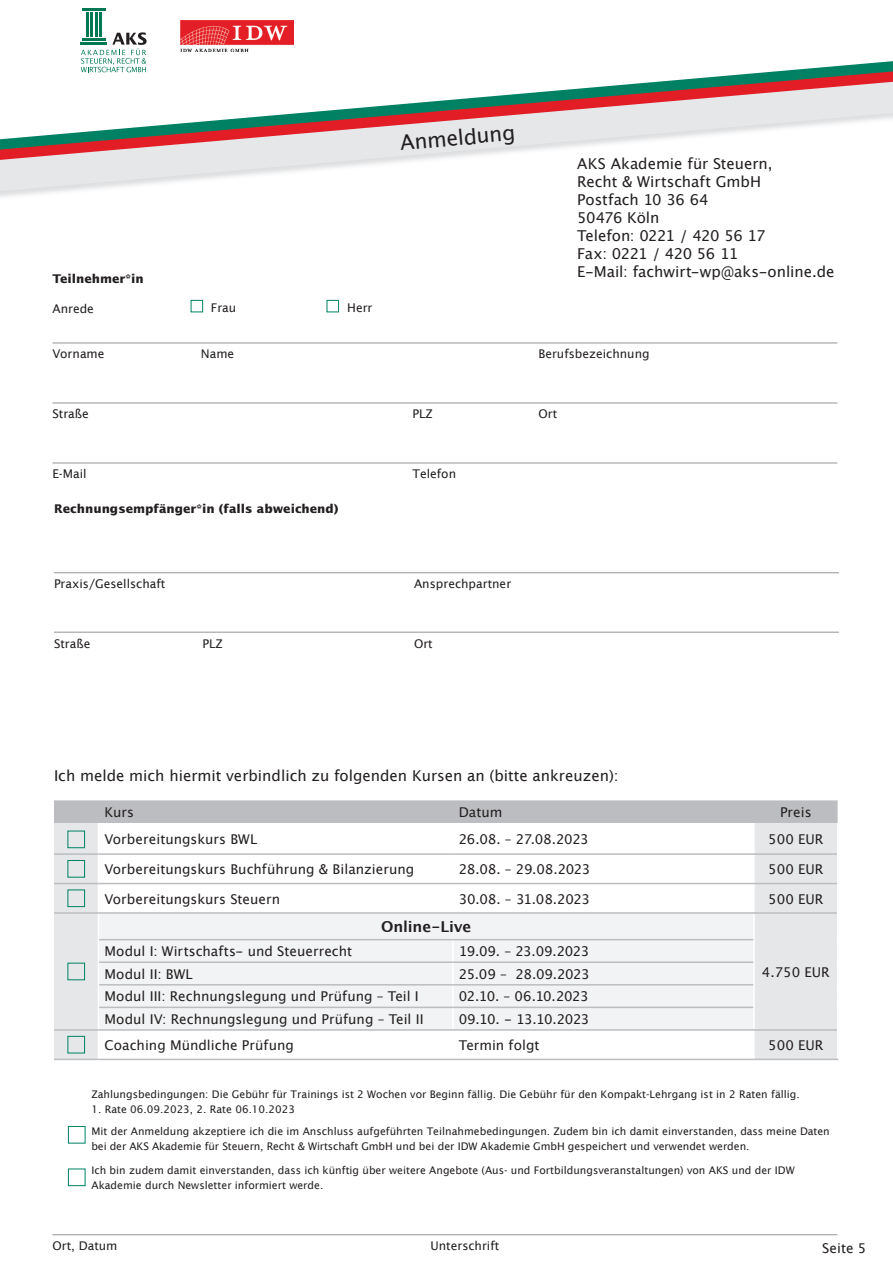
<style>
.page{position:relative;width:893px;height:1263px;background:#fff}
.page>*{position:absolute;margin:0;border:0;box-sizing:border-box;transform-origin:0 0}
.t1{font:21px "Lucida Grande";color:#231f20}
.t2{font:15px/18px "Lucida Grande";letter-spacing:-.005em;color:#231f20}
.t3{font:15px "Lucida Sans";color:#231f20}
.t4{font:700 15px "Lucida Grande";letter-spacing:-.005em;color:#231f20}
.t5{font:13.5px "Lucida Grande";color:#231f20}
.t6{font:13.5px "Lucida Grande";letter-spacing:-.035em;color:#231f20}
.t7{font:13.5px "Lucida Grande";letter-spacing:-.03em;color:#231f20}
.t8{font:12px "Lucida Sans";color:#231f20}
.t9{font:700 12px "Lucida Sans Std";color:#231f20}
.t10{font:10.5px/15px "Lucida Sans";color:#231f20}
.s1{font-family:"Lucida Sans Std";font-weight:700;font-size:30px;color:#008164}
</style>
<div class="page">
<svg style="left:80px;top:61px;width:813px;height:10px"></svg>
<svg style="left:82px;top:71px;width:811px;height:11px"></svg>
<svg style="left:0;top:82px;width:893px;height:109px"></svg>
<hr style="left:52px;top:343px;width:785px;height:1px;background:#939598">
<hr style="left:52px;top:403px;width:785px;height:1px;background:#939598">
<hr style="left:52px;top:463px;width:785px;height:1px;background:#939598">
<hr style="left:52px;top:1234px;width:785px;height:1px;background:#939598">
<hr style="left:54px;top:572px;width:785px;height:1px;background:#939598">
<hr style="left:54px;top:632px;width:785px;height:1px;background:#939598">
<div style="left:54px;top:800px;width:784px;height:23px;background:#bcbdc0"></div>
<svg style="left:54px;top:823px;width:783px;height:236px"></svg>
<div style="left:99px;top:914px;width:654px;height:115px;background:#f2f3f4"></div>
<hr style="left:98px;top:823px;width:1px;height:30px;background:#fff">
<hr style="left:452px;top:823px;width:2px;height:30px;background:#fff">
<hr style="left:753px;top:823px;width:2px;height:30px;background:#fff">
<hr style="left:452px;top:855px;width:2px;height:28px;background:#fff">
<hr style="left:753px;top:855px;width:2px;height:28px;background:#fff">
<hr style="left:452px;top:884px;width:2px;height:28px;background:#fff">
<hr style="left:753px;top:884px;width:2px;height:28px;background:#fff">
<hr style="left:452px;top:940px;width:2px;height:21px;background:#fff">
<hr style="left:753px;top:914px;width:2px;height:26px;background:#fff">
<hr style="left:753px;top:940px;width:2px;height:22px;background:#fff">
<hr style="left:452px;top:963px;width:2px;height:21px;background:#fff">
<hr style="left:753px;top:962px;width:2px;height:23px;background:#fff">
<hr style="left:452px;top:985px;width:2px;height:22px;background:#fff">
<hr style="left:753px;top:985px;width:2px;height:22px;background:#fff">
<hr style="left:452px;top:1008px;width:2px;height:21px;background:#fff">
<hr style="left:753px;top:1007px;width:2px;height:22px;background:#fff">
<svg style="left:98px;top:855px;width:1px;height:204px"></svg>
<hr style="left:452px;top:1031px;width:2px;height:28px;background:#fff">
<hr style="left:753px;top:1031px;width:2px;height:28px;background:#fff">
<hr style="left:54px;top:853px;width:44px;height:2px;background:#bcbdc0">
<hr style="left:98px;top:853px;width:355px;height:2px;background:#bcbdc0">
<hr style="left:453px;top:853px;width:301px;height:2px;background:#bcbdc0">
<hr style="left:754px;top:853px;width:83px;height:2px;background:#bcbdc0">
<hr style="left:54px;top:883px;width:44px;height:1px;background:#bcbdc0">
<hr style="left:98px;top:883px;width:355px;height:1px;background:#bcbdc0">
<hr style="left:453px;top:883px;width:301px;height:1px;background:#bcbdc0">
<hr style="left:754px;top:883px;width:83px;height:1px;background:#bcbdc0">
<hr style="left:98px;top:912px;width:355px;height:2px;background:#bcbdc0">
<hr style="left:453px;top:912px;width:301px;height:2px;background:#bcbdc0">
<hr style="left:99px;top:939px;width:354px;height:1px;background:#bcbdc0">
<hr style="left:453px;top:939px;width:300px;height:1px;background:#bcbdc0">
<hr style="left:754px;top:912px;width:83px;height:2px;background:#bcbdc0">
<hr style="left:99px;top:961px;width:354px;height:2px;background:#bcbdc0">
<hr style="left:453px;top:961px;width:300px;height:2px;background:#bcbdc0">
<hr style="left:99px;top:984px;width:354px;height:1px;background:#bcbdc0">
<hr style="left:453px;top:984px;width:300px;height:1px;background:#bcbdc0">
<hr style="left:99px;top:1007px;width:354px;height:1px;background:#bcbdc0">
<hr style="left:453px;top:1007px;width:300px;height:1px;background:#bcbdc0">
<hr style="left:54px;top:912px;width:44px;height:2px;background:#bcbdc0">
<hr style="left:54px;top:1029px;width:44px;height:2px;background:#bcbdc0">
<hr style="left:98px;top:1029px;width:355px;height:2px;background:#bcbdc0">
<hr style="left:453px;top:1029px;width:301px;height:2px;background:#bcbdc0">
<hr style="left:754px;top:1029px;width:83px;height:2px;background:#bcbdc0">
<hr style="left:54px;top:1059px;width:44px;height:1px;background:#bcbdc0">
<hr style="left:98px;top:1059px;width:355px;height:1px;background:#bcbdc0">
<hr style="left:453px;top:1059px;width:301px;height:1px;background:#bcbdc0">
<hr style="left:754px;top:1059px;width:84px;height:1px;background:#bcbdc0">
<div style="left:68px;top:831px;width:17px;height:17px;border:1px solid #008164"></div>
<div style="left:68px;top:860px;width:17px;height:17px;border:1px solid #008164"></div>
<div style="left:68px;top:889px;width:17px;height:18px;border:1px solid #008164"></div>
<div style="left:68px;top:963px;width:17px;height:17px;border:1px solid #008164"></div>
<div style="left:68px;top:1036px;width:17px;height:17px;border:1px solid #008164"></div>
<hr style="left:86px;top:12px;width:3px;height:25px;background:#007854">
<hr style="left:91px;top:12px;width:2px;height:25px;background:#007854">
<hr style="left:95px;top:12px;width:2px;height:25px;background:#007854">
<hr style="left:99px;top:12px;width:3px;height:25px;background:#007854">
<hr style="left:82px;top:9px;width:24px;height:2px;background:#007854">
<svg style="left:81px;top:32px;width:66px;height:40px"></svg>
<img style="left:180px;top:20px;width:113px;height:32px">
<div style="left:68px;top:1126px;width:17px;height:17px;border:1px solid #008164"></div>
<div style="left:68px;top:1168px;width:17px;height:18px;border:1px solid #008164"></div>
<h1 class="t1" style="left:399px;top:131px;width:117px;rotate:-5deg">Anmeldung</h1>
<h2 class="t2" style="left:577px;top:155px;width:259px">AKS Akademie für Steuern,<br>Recht &amp; Wirtschaft GmbH<br>Postfach 10 36 64<br>50476 Köln<br>Telefon: 0221 / 420 56 17<br>Fax: 0221 / 420 56 11<br>E-Mail: fachwirt-wp@aks-online.de</h2>
<p class="t9" style="left:52px;top:272px;width:93px">Teilnehmer*in</p>
<p class="t8" style="left:52px;top:302px;width:43px">Anrede</p>
<p class="t8" style="left:187px;top:301px;width:51px"><span class="s1">•</span> Frau</p>
<p class="t8" style="left:322px;top:301px;width:52px"><span class="s1">•</span> Herr</p>
<p class="t8" style="left:52px;top:347px;width:54px">Vorname</p>
<p class="t8" style="left:201px;top:347px;width:35px">Name</p>
<p class="t8" style="left:538px;top:347px;width:113px">Berufsbezeichnung</p>
<p class="t8" style="left:52px;top:407px;width:38px">Straße</p>
<p class="t8" style="left:412px;top:407px;width:22px">PLZ</p>
<p class="t8" style="left:538px;top:407px;width:20px">Ort</p>
<p class="t8" style="left:52px;top:467px;width:36px">E-Mail</p>
<p class="t8" style="left:412px;top:467px;width:45px">Telefon</p>
<p class="t9" style="left:54px;top:502px;width:286px">Rechnungsempfänger*in (falls abweichend)</p>
<p class="t8" style="left:54px;top:577px;width:113px">Praxis/Gesellschaft</p>
<p class="t8" style="left:414px;top:577px;width:99px">Ansprechpartner</p>
<p class="t8" style="left:54px;top:636px;width:38px">Straße</p>
<p class="t8" style="left:202px;top:636px;width:22px">PLZ</p>
<p class="t8" style="left:414px;top:636px;width:20px">Ort</p>
<h2 class="t3" style="left:54px;top:767px;width:566px">Ich melde mich hiermit verbindlich zu folgenden Kursen an (bitte ankreuzen):</h2>
<p class="t5" style="left:104px;top:804px;width:31px">Kurs</p>
<p class="t5" style="left:459px;top:804px;width:45px">Datum</p>
<p class="t5" style="left:780px;top:804px;width:33px">Preis</p>
<p class="t5" style="left:104px;top:831px;width:154px">Vorbereitungskurs BWL</p>
<p class="t7" style="left:459px;top:831px;width:132px">26.08. – 27.08.2023</p>
<p class="t5" style="left:768px;top:831px;width:57px">500 EUR</p>
<p class="t5" style="left:104px;top:861px;width:311px">Vorbereitungskurs Buchführung &amp; Bilanzierung</p>
<p class="t7" style="left:459px;top:861px;width:133px">28.08. – 29.08.2023</p>
<p class="t5" style="left:768px;top:861px;width:57px">500 EUR</p>
<p class="t5" style="left:104px;top:891px;width:177px">Vorbereitungskurs Steuern</p>
<p class="t7" style="left:459px;top:891px;width:133px">30.08. – 31.08.2023</p>
<p class="t5" style="left:768px;top:891px;width:57px">500 EUR</p>
<h2 class="t4" style="left:381px;top:915px;width:92px">Online-Live</h2>
<p class="t5" style="left:762px;top:964px;width:69px">4.750 EUR</p>
<p class="t5" style="left:104px;top:944px;width:249px">Modul I: Wirtschafts- und Steuerrecht</p>
<p class="t6" style="left:459px;top:944px;width:132px">19.09. – 23.09.2023</p>
<p class="t5" style="left:104px;top:966px;width:90px">Modul II: BWL</p>
<p class="t6" style="left:459px;top:966px;width:132px">25.09 – 28.09.2023</p>
<p class="t5" style="left:104px;top:989px;width:316px">Modul III: Rechnungslegung und Prüfung – Teil I</p>
<p class="t6" style="left:459px;top:989px;width:131px">02.10. – 06.10.2023</p>
<p class="t5" style="left:104px;top:1011px;width:321px">Modul IV: Rechnungslegung und Prüfung – Teil II</p>
<p class="t6" style="left:459px;top:1011px;width:132px">09.10. - 13.10.2023</p>
<p class="t5" style="left:104px;top:1037px;width:191px">Coaching Mündliche Prüfung</p>
<p class="t5" style="left:459px;top:1037px;width:82px">Termin folgt</p>
<p class="t5" style="left:768px;top:1037px;width:57px">500 EUR</p>
<p class="t10" style="left:91px;top:1086px;width:710px">Zahlungsbedingungen: Die Gebühr für Trainings ist 2 Wochen vor Beginn fällig. Die Gebühr für den Kompakt-Lehrgang ist in 2 Raten fällig.</p>
<p class="t10" style="left:91px;top:1101px;width:205px">1. Rate 06.09.2023, 2. Rate 06.10.2023</p>
<p class="t10" style="left:91px;top:1124px;width:740px">Mit der Anmeldung akzeptiere ich die im Anschluss aufgeführten Teilnahmebedingungen. Zudem bin ich damit einverstanden, dass meine Daten bei der AKS Akademie für Steuern, Recht &amp; Wirtschaft GmbH und bei der IDW Akademie GmbH gespeichert und verwendet werden.</p>
<p class="t10" style="left:91px;top:1162px;width:705px">Ich bin zudem damit einverstanden, dass ich künftig über weitere Angebote (Aus- und Fortbildungsveranstaltungen) von AKS und der IDW<br>Akademie durch Newsletter informiert werde.</p>
<p class="t8" style="left:52px;top:1239px;width:67px">Ort, Datum</p>
<p class="t8" style="left:430px;top:1239px;width:70px">Unterschrift</p>
<p class="t5" style="left:822px;top:1240px;width:46px">Seite 5</p>
</div>
